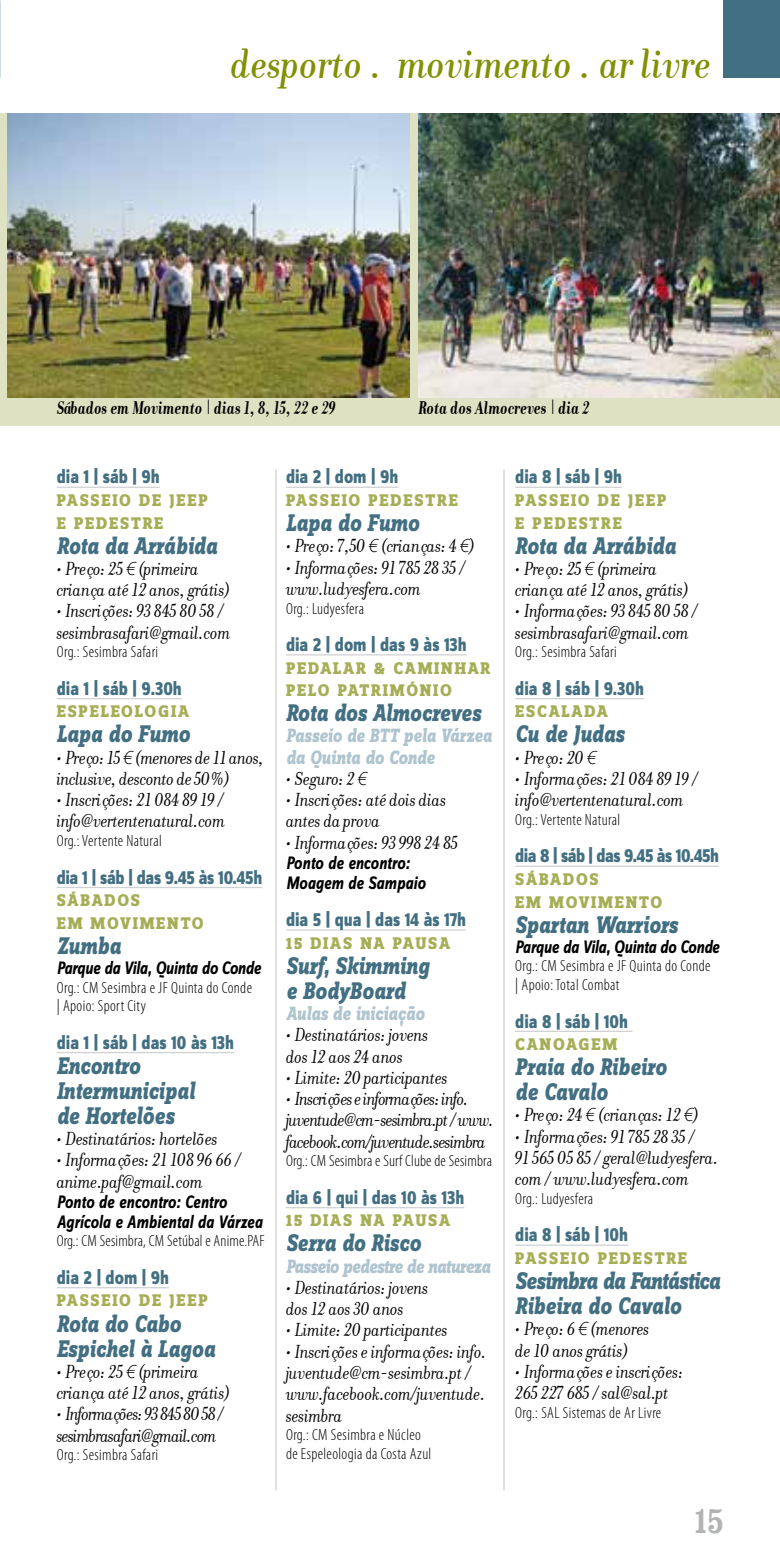
<style>
.page{position:relative;width:780px;height:1560px;background:#fff}
.page>*{position:absolute;margin:0;border:0;box-sizing:border-box;transform-origin:0 0}
.t1{font:italic 500 45px "Donatora";color:#829003}
.t2{font:700 condensed 35px "Clarendon";color:#b1b3b4}
.t3{font:italic 800 25px/25px "Zine Slab Dis";color:#436f82;scale:.85 1}
.t4{font:italic 800 25px/25px "Zine Slab Dis";letter-spacing:-.02em;color:#436f82;scale:.85 1}
.t5{font:italic 20px/21.2px "Donatora";letter-spacing:-.01em;color:#000}
.t6{font:800 20px "Zine Sans Dis";color:#436f82;scale:.85 1}
.t7{font:italic 20px/21.2px "Donatora";letter-spacing:-.04em;color:#000}
.t8{font:italic 700 20px "Donatora";color:#000;scale:.85 1}
.t9{font:italic 800 20px/21.2px "Zine Slab Dis";color:#afc4cf;scale:.85 1}
.t10{font:italic 800 20px "Zine Slab Dis";letter-spacing:-.03em;color:#afc4cf;scale:.85 1}
.t11{font:800 20px "Zine Sans Dis";letter-spacing:-.02em;color:#436f82;scale:.85 1}
.t12{font:800 20px "Zine Sans Dis";letter-spacing:-.03em;color:#436f82;scale:.85 1}
.t13{font:italic 700 18.75px/20px "Zine Sans Dis";letter-spacing:-.01em;color:#000;scale:.85 1}
.t14{font:800 17.5px/22.5px "Zine Slab Dis";letter-spacing:.1em;color:#a6ae55}
.t15{font:300 condensed 16.25px/18.8px "Myriad Pro";letter-spacing:.025em;color:#000}
.s1{font-family:"Myriad Pro";font-weight:300}
</style>
<div class="page">
<div style="left:0;top:113px;width:780px;height:312px;background:#dee1c2"></div>
<img style="left:7px;top:113px;width:402px;height:284px">
<img style="left:418px;top:113px;width:362px;height:284px">
<hr style="left:275px;top:469px;width:1px;height:1020px;background:#d0d1d2">
<hr style="left:503px;top:469px;width:1px;height:1021px;background:#d0d1d2">
<hr style="left:57px;top:486px;width:103px;height:2px;background:#d0d1d2">
<hr style="left:57px;top:698px;width:125px;height:1px;background:#d0d1d2">
<hr style="left:57px;top:886px;width:205px;height:2px;background:#d0d1d2">
<hr style="left:57px;top:1051px;width:177px;height:2px;background:#d0d1d2">
<hr style="left:57px;top:1286px;width:112px;height:2px;background:#d0d1d2">
<hr style="left:286px;top:486px;width:112px;height:2px;background:#d0d1d2">
<hr style="left:286px;top:654px;width:180px;height:1px;background:#d0d1d2">
<hr style="left:286px;top:929px;width:180px;height:1px;background:#d0d1d2">
<hr style="left:286px;top:1206px;width:178px;height:2px;background:#d0d1d2">
<hr style="left:515px;top:486px;width:107px;height:2px;background:#d0d1d2">
<hr style="left:515px;top:698px;width:129px;height:1px;background:#d0d1d2">
<hr style="left:515px;top:865px;width:204px;height:1px;background:#d0d1d2">
<hr style="left:515px;top:1030px;width:117px;height:1px;background:#d0d1d2">
<hr style="left:515px;top:1244px;width:113px;height:1px;background:#d0d1d2">
<div style="left:723px;top:0;width:57px;height:78px;background:#436f82"></div>
<h1 class="t1" style="left:230px;top:39px;width:482px">desporto . movimento . ar livre</h1>
<p class="t8" style="left:57px;top:397px;width:329px">Sábados em Movimento | dias 1, 8, 15, 22 e 29</p>
<p class="t8" style="left:418px;top:397px;width:203px">Rota dos Almocreves | dia 2</p>
<p class="t6" style="left:57px;top:466px;width:123px">dia 1 | sáb | 9h</p>
<p class="t14" style="left:57px;top:490px;width:153px">PASSEIO DE JEEP<br>E PEDESTRE</p>
<p class="t3" style="left:57px;top:534px;width:190px">Rota da Arrábida</p>
<p class="t5" style="left:57px;top:558px;width:175px">• Preço: 25 <span class="s1">€</span> (primeira criança até 12 anos, grátis)</p>
<p class="t5" style="left:57px;top:600px;width:175px">• Inscrições: 93 845 80 58 / sesimbrasafari@gmail.com</p>
<p class="t15" style="left:57px;top:642px;width:103px">Org.: Sesimbra Safari</p>
<p class="t6" style="left:57px;top:677px;width:149px">dia 1 | sáb | 9.30h</p>
<p class="t14" style="left:57px;top:701px;width:134px">ESPELEOLOGIA</p>
<p class="t3" style="left:57px;top:723px;width:158px">Lapa do Fumo</p>
<p class="t5" style="left:57px;top:746px;width:209px">• Preço: 15 <span class="s1">€</span> (menores de 11 anos, inclusive, desconto de 50%)</p>
<p class="t5" style="left:57px;top:789px;width:170px">• Inscrições: 21 084 89 19 / info@vertentenatural.com</p>
<p class="t15" style="left:57px;top:831px;width:107px">Org.: Vertente Natural</p>
<p class="t11" style="left:57px;top:866px;width:243px">dia 1 | sáb | das 9.45 às 10.45h</p>
<p class="t14" style="left:57px;top:890px;width:148px">SÁBADOS<br>EM MOVIMENTO</p>
<p class="t3" style="left:57px;top:934px;width:77px">Zumba</p>
<p class="t13" style="left:57px;top:958px;width:242px">Parque da Vila, Quinta do Conde</p>
<p class="t15" style="left:57px;top:977px;width:197px">Org.: CM Sesimbra e JF Quinta do Conde | Apoio: Sport City</p>
<p class="t6" style="left:57px;top:1031px;width:210px">dia 1 | sáb | das 10 às 13h</p>
<p class="t3" style="left:57px;top:1054px;width:164px">Encontro<br>Intermunicipal de Hortelões</p>
<p class="t5" style="left:57px;top:1128px;width:162px">• Destinatários: hortelões</p>
<p class="t5" style="left:57px;top:1149px;width:186px">• Informações: 21 108 96 66 / anime.paf@gmail.com</p>
<p class="t13" style="left:57px;top:1192px;width:244px">Ponto de encontro: Centro<br>Agrícola e Ambiental da Várzea</p>
<p class="t15" style="left:57px;top:1231px;width:209px">Org.: CM Sesimbra, CM Setúbal e Anime.PAF</p>
<p class="t6" style="left:57px;top:1266px;width:134px">dia 2 | dom | 9h</p>
<p class="t14" style="left:57px;top:1290px;width:153px">PASSEIO DE JEEP</p>
<p class="t3" style="left:57px;top:1311px;width:188px">Rota do Cabo<br>Espichel à Lagoa</p>
<p class="t5" style="left:57px;top:1360px;width:175px">• Preço: 25 <span class="s1">€</span> (primeira criança até 12 anos, grátis)</p>
<p class="t7" style="left:57px;top:1403px;width:169px">• Informações: 93 845 80 58 / sesimbrasafari@gmail.com</p>
<p class="t15" style="left:57px;top:1445px;width:103px">Org.: Sesimbra Safari</p>
<p class="t6" style="left:286px;top:466px;width:134px">dia 2 | dom | 9h</p>
<p class="t14" style="left:286px;top:490px;width:173px">PASSEIO PEDESTRE</p>
<p class="t3" style="left:286px;top:511px;width:158px">Lapa do Fumo</p>
<p class="t5" style="left:286px;top:535px;width:191px">• Preço: 7,50 <span class="s1">€</span> (crianças: 4 <span class="s1">€</span>)</p>
<p class="t5" style="left:286px;top:556px;width:181px">• Informações: 91 785 28 35 / www.ludyesfera.com</p>
<p class="t15" style="left:286px;top:598px;width:79px">Org.: Ludyesfera</p>
<p class="t6" style="left:286px;top:634px;width:214px">dia 2 | dom | das 9 às 13h</p>
<p class="t14" style="left:286px;top:657px;width:206px">PEDALAR &amp; CAMINHAR<br>PELO PATRIMÓNIO</p>
<p class="t3" style="left:286px;top:701px;width:231px">Rota dos Almocreves</p>
<p class="t9" style="left:286px;top:726px;width:244px">Passeio de BTT pela Várzea da Quinta do Conde</p>
<p class="t5" style="left:286px;top:768px;width:83px">• Seguro: 2 <span class="s1">€</span></p>
<p class="t5" style="left:286px;top:789px;width:162px">• Inscrições: até dois dias antes da prova</p>
<p class="t5" style="left:286px;top:831px;width:174px">• Informações: 93 998 24 85</p>
<p class="t13" style="left:286px;top:853px;width:166px">Ponto de encontro:<br>Moagem de Sampaio</p>
<p class="t6" style="left:286px;top:909px;width:213px">dia 5 | qua | das 14 às 17h</p>
<p class="t14" style="left:286px;top:932px;width:166px">15 DIAS NA PAUSA</p>
<p class="t3" style="left:286px;top:954px;width:170px">Surf, Skimming e BodyBoard</p>
<p class="t9" style="left:286px;top:1003px;width:165px">Aulas de iniciação</p>
<p class="t5" style="left:286px;top:1024px;width:144px">• Destinatários: jovens dos 12 aos 24 anos</p>
<p class="t5" style="left:286px;top:1066px;width:163px">• Limite: 20 participantes</p>
<p class="t7" style="left:286px;top:1088px;width:209px">• Inscrições e informações: info. juventude@cm-sesimbra.pt / www. facebook.com/juventude.sesimbra</p>
<p class="t15" style="left:286px;top:1151px;width:208px">Org.: CM Sesimbra e Surf Clube de Sesimbra</p>
<p class="t6" style="left:286px;top:1186px;width:211px">dia 6 | qui | das 10 às 13h</p>
<p class="t14" style="left:286px;top:1210px;width:166px">15 DIAS NA PAUSA</p>
<p class="t3" style="left:286px;top:1231px;width:160px">Serra do Risco</p>
<p class="t10" style="left:286px;top:1255px;width:242px">Passeio pedestre de natureza</p>
<p class="t5" style="left:286px;top:1276px;width:144px">• Destinatários: jovens dos 12 aos 30 anos</p>
<p class="t5" style="left:286px;top:1319px;width:163px">• Limite: 20 participantes</p>
<p class="t5" style="left:286px;top:1340px;width:202px">• Inscrições e informações: info. juventude@cm-sesimbra.pt / www.facebook.com/juventude. sesimbra</p>
<p class="t15" style="left:286px;top:1425px;width:147px">Org.: CM Sesimbra e Núcleo de Espeleologia da Costa Azul</p>
<p class="t6" style="left:515px;top:466px;width:127px">dia 8 | sáb | 9h</p>
<p class="t14" style="left:515px;top:490px;width:153px">PASSEIO DE JEEP<br>E PEDESTRE</p>
<p class="t3" style="left:515px;top:534px;width:190px">Rota da Arrábida</p>
<p class="t5" style="left:515px;top:558px;width:175px">• Preço: 25 <span class="s1">€</span> (primeira criança até 12 anos, grátis)</p>
<p class="t5" style="left:515px;top:600px;width:184px">• Informações: 93 845 80 58 / sesimbrasafari@gmail.com</p>
<p class="t15" style="left:515px;top:642px;width:103px">Org.: Sesimbra Safari</p>
<p class="t6" style="left:515px;top:677px;width:153px">dia 8 | sáb | 9.30h</p>
<p class="t14" style="left:515px;top:701px;width:94px">ESCALADA</p>
<p class="t3" style="left:515px;top:723px;width:130px">Cu de Judas</p>
<p class="t5" style="left:515px;top:746px;width:83px">• Preço: 20 <span class="s1">€</span></p>
<p class="t5" style="left:515px;top:768px;width:184px">• Informações: 21 084 89 19 / info@vertentenatural.com</p>
<p class="t15" style="left:515px;top:810px;width:107px">Org.: Vertente Natural</p>
<p class="t12" style="left:515px;top:845px;width:241px">dia 8 | sáb | das 9.45 às 10.45h</p>
<p class="t14" style="left:515px;top:868px;width:148px">SÁBADOS<br>EM MOVIMENTO</p>
<p class="t3" style="left:515px;top:913px;width:193px">Spartan Warriors</p>
<p class="t13" style="left:515px;top:937px;width:242px">Parque da Vila, Quinta do Conde</p>
<p class="t15" style="left:515px;top:956px;width:197px">Org.: CM Sesimbra e JF Quinta do Conde | Apoio: Total Combat</p>
<p class="t6" style="left:515px;top:1010px;width:134px">dia 8 | sáb | 10h</p>
<p class="t14" style="left:515px;top:1033px;width:103px">CANOAGEM</p>
<p class="t3" style="left:515px;top:1055px;width:180px">Praia do Ribeiro de Cavalo</p>
<p class="t5" style="left:515px;top:1104px;width:185px">• Preço: 24 <span class="s1">€</span> (crianças: 12 <span class="s1">€</span>)</p>
<p class="t5" style="left:515px;top:1125px;width:205px">• Informações: 91 785 28 35 /<br>91 565 05 85 / geral@ludyesfera. com / www.ludyesfera.com</p>
<p class="t15" style="left:515px;top:1188px;width:79px">Org.: Ludyesfera</p>
<p class="t6" style="left:515px;top:1224px;width:134px">dia 8 | sáb | 10h</p>
<p class="t14" style="left:515px;top:1247px;width:173px">PASSEIO PEDESTRE</p>
<p class="t4" style="left:515px;top:1269px;width:243px">Sesimbra da Fantástica<br>Ribeira do Cavalo</p>
<p class="t5" style="left:515px;top:1318px;width:136px">• Preço: 6 <span class="s1">€</span> (menores de 10 anos grátis)</p>
<p class="t5" style="left:515px;top:1360px;width:170px">• Informações e inscrições:<br>265 227 685 / sal@sal.pt</p>
<p class="t15" style="left:515px;top:1402px;width:147px">Org.: SAL Sistemas de Ar Livre</p>
<h2 class="t2" style="left:692px;top:1499px;width:32px">15</h2>
</div>
